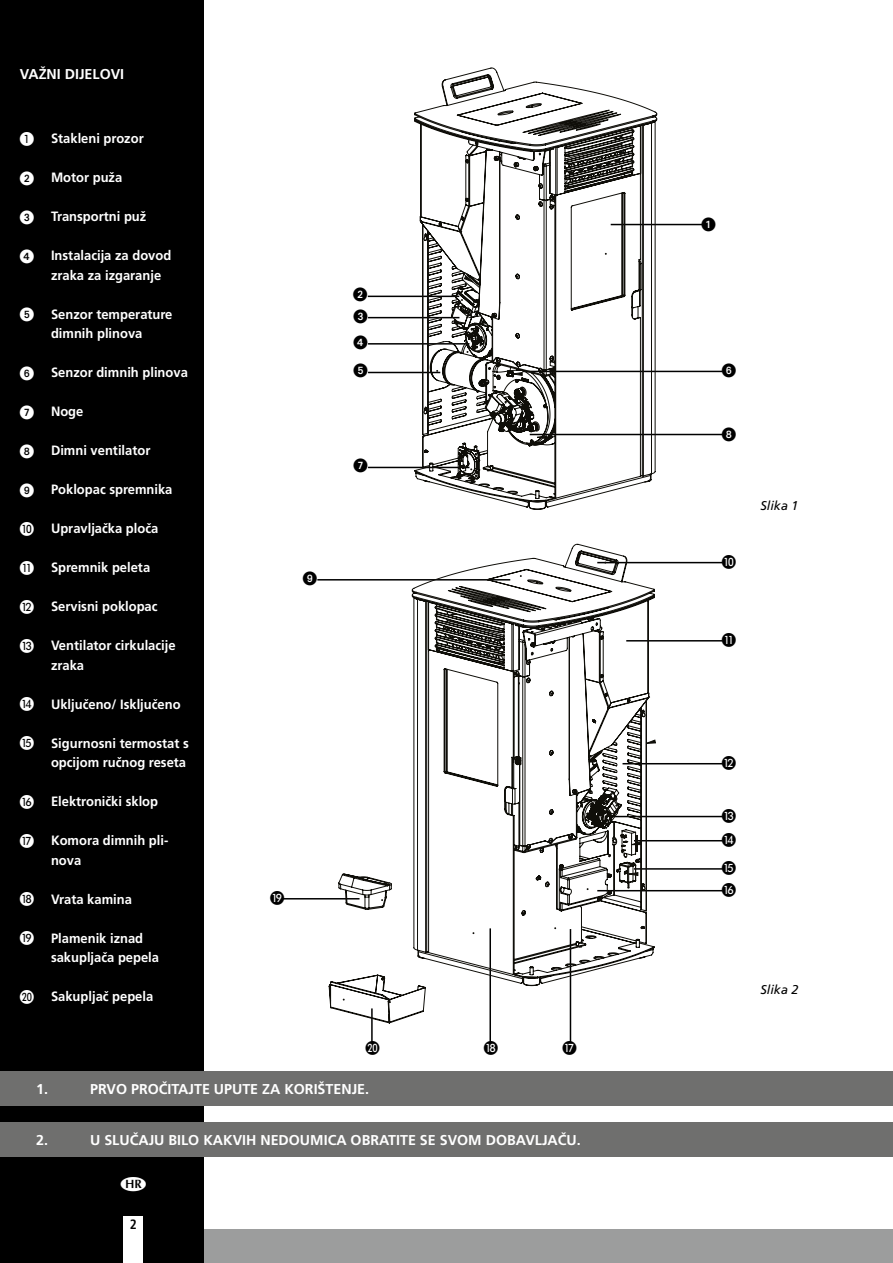
<style>
.page{position:relative;width:893px;height:1263px;background:#fff}
.page>*{position:absolute;margin:0;border:0;box-sizing:border-box;transform-origin:0 0}
.t1{font:700 14.25px "Frutiger CE";color:#fff}
.t2{font:14.25px/26.2px "European Pi One";color:#000}
.t3{font:14.25px "European Pi One";color:#fff}
.t4{font:700 13.5px/19.5px "Frutiger CE";color:#fff;scale:.96 1}
.t5{font:700 condensed 13.5px "Frutiger LT Std";color:#000}
.t6{font:italic 12.75px "Frutiger CE";color:#000}
</style>
<div class="page">
<div style="left:0;top:1229px;width:893px;height:34px;background:#9c9d9d"></div>
<div style="left:0;top:0;width:204px;height:1263px;background:#000"></div>
<div style="left:123px;top:1216px;width:20px;height:47px;background:#fff"></div>
<div style="left:0;top:1123px;width:893px;height:34px;background:#6f6f6e"></div>
<hr style="left:611px;top:224px;width:91px;height:1px;background:#000">
<hr style="left:368px;top:296px;width:91px;height:1px;background:#000">
<hr style="left:368px;top:317px;width:91px;height:1px;background:#000">
<hr style="left:368px;top:343px;width:101px;height:2px;background:#000">
<hr style="left:368px;top:372px;width:72px;height:1px;background:#000">
<hr style="left:522px;top:371px;width:201px;height:1px;background:#000">
<hr style="left:368px;top:467px;width:101px;height:1px;background:#000">
<hr style="left:530px;top:434px;width:193px;height:1px;background:#000">
<hr style="left:597px;top:562px;width:126px;height:1px;background:#000">
<hr style="left:317px;top:579px;width:193px;height:1px;background:#000">
<hr style="left:626px;top:640px;width:97px;height:1px;background:#000">
<hr style="left:622px;top:763px;width:101px;height:1px;background:#000">
<hr style="left:609px;top:816px;width:114px;height:1px;background:#000">
<hr style="left:634px;top:840px;width:89px;height:1px;background:#000">
<hr style="left:634px;top:868px;width:89px;height:2px;background:#000">
<hr style="left:597px;top:890px;width:126px;height:1px;background:#000">
<hr style="left:570px;top:929px;width:1px;height:113px;background:#000">
<hr style="left:489px;top:928px;width:2px;height:114px;background:#000">
<hr style="left:283px;top:898px;width:77px;height:1px;background:#000">
<hr style="left:371px;top:1008px;width:2px;height:34px;background:#000">
<svg style="left:414px;top:67px;width:243px;height:443px"></svg>
<svg style="left:328px;top:543px;width:327px;height:481px"></svg>
<div style="left:0;top:1071px;width:893px;height:35px;background:#6f6f6e"></div>
<p class="t1" style="left:20px;top:65px;width:106px">VAŽNI DIJELOVI</p>
<p class="t3" style="left:20px;top:131px;width:16px">A</p>
<p class="t3" style="left:20px;top:170px;width:16px">2</p>
<p class="t3" style="left:20px;top:209px;width:16px">3</p>
<p class="t3" style="left:20px;top:248px;width:16px">4</p>
<p class="t3" style="left:20px;top:307px;width:16px">5</p>
<p class="t3" style="left:20px;top:365px;width:16px">6</p>
<p class="t3" style="left:20px;top:404px;width:16px">7</p>
<p class="t3" style="left:20px;top:443px;width:16px">8</p>
<p class="t3" style="left:20px;top:482px;width:16px">9</p>
<p class="t3" style="left:20px;top:521px;width:16px">J</p>
<p class="t3" style="left:20px;top:560px;width:16px">K</p>
<p class="t3" style="left:20px;top:599px;width:16px">L</p>
<p class="t3" style="left:20px;top:638px;width:16px">M</p>
<p class="t3" style="left:20px;top:697px;width:16px">N</p>
<p class="t3" style="left:20px;top:736px;width:16px">O</p>
<p class="t3" style="left:20px;top:794px;width:16px">P</p>
<p class="t3" style="left:20px;top:833px;width:16px">Q</p>
<p class="t3" style="left:20px;top:892px;width:16px">R</p>
<p class="t3" style="left:20px;top:931px;width:16px">S</p>
<p class="t3" style="left:20px;top:989px;width:16px">T</p>
<p class="t4" style="left:51px;top:129px;width:98px">Stakleni prozor</p>
<p class="t4" style="left:51px;top:168px;width:76px">Motor puža</p>
<p class="t4" style="left:51px;top:207px;width:101px">Transportni puž</p>
<p class="t4" style="left:51px;top:246px;width:127px">Instalacija za dovod zraka za izgaranje</p>
<p class="t4" style="left:51px;top:304px;width:128px">Senzor temperature dimnih plinova</p>
<p class="t4" style="left:51px;top:363px;width:144px">Senzor dimnih plinova</p>
<p class="t4" style="left:51px;top:402px;width:35px">Noge</p>
<p class="t4" style="left:51px;top:441px;width:105px">Dimni ventilator</p>
<p class="t4" style="left:51px;top:480px;width:128px">Poklopac spremnika</p>
<p class="t4" style="left:51px;top:519px;width:113px">Upravljačka ploča</p>
<p class="t4" style="left:51px;top:558px;width:105px">Spremnik peleta</p>
<p class="t4" style="left:51px;top:597px;width:113px">Servisni poklopac</p>
<p class="t4" style="left:51px;top:636px;width:131px">Ventilator cirkulacije zraka</p>
<p class="t4" style="left:51px;top:694px;width:137px">Uključeno/ Isključeno</p>
<p class="t4" style="left:51px;top:733px;width:145px">Sigurnosni termostat s opcijom ručnog reseta</p>
<p class="t4" style="left:51px;top:792px;width:113px">Elektronički sklop</p>
<p class="t4" style="left:51px;top:831px;width:124px">Komora dimnih pli&shy;nova</p>
<p class="t4" style="left:51px;top:889px;width:86px">Vrata kamina</p>
<p class="t4" style="left:51px;top:928px;width:114px">Plamenik iznad sakupljača pepela</p>
<p class="t4" style="left:51px;top:987px;width:108px">Sakupljač pepela</p>
<p class="t2" style="left:303px;top:565px;width:16px">9</p>
<p class="t2" style="left:353px;top:281px;width:16px">2</p>
<p class="t2" style="left:701px;top:210px;width:16px">1</p>
<p class="t2" style="left:353px;top:302px;width:16px">3<br>4</p>
<p class="t2" style="left:353px;top:357px;width:16px">5</p>
<p class="t2" style="left:722px;top:357px;width:16px">6</p>
<p class="t2" style="left:353px;top:452px;width:16px">7</p>
<p class="t2" style="left:722px;top:420px;width:16px">8</p>
<p class="t2" style="left:722px;top:548px;width:16px">J</p>
<p class="t2" style="left:722px;top:627px;width:16px">K</p>
<p class="t2" style="left:270px;top:885px;width:16px">S</p>
<p class="t2" style="left:722px;top:749px;width:16px">L</p>
<p class="t2" style="left:722px;top:803px;width:16px;line-height:24.2px">M<br>N</p>
<p class="t2" style="left:722px;top:857px;width:16px;line-height:21.8px">O<br>P</p>
<p class="t2" style="left:366px;top:1035px;width:16px">T</p>
<p class="t2" style="left:484px;top:1035px;width:16px">R</p>
<p class="t2" style="left:563px;top:1035px;width:16px">Q</p>
<p class="t1" style="left:36px;top:1080px;width:13px">1.</p>
<p class="t1" style="left:90px;top:1080px;width:280px">PRVO PROČITAJTE UPUTE ZA KORIŠTENJE.</p>
<p class="t1" style="left:36px;top:1131px;width:13px">2.</p>
<p class="t1" style="left:90px;top:1131px;width:492px">U SLUČAJU BILO KAKVIH NEDOUMICA OBRATITE SE SVOM DOBAVLJAČU.</p>
<p class="t6" style="left:760px;top:498px;width:40px">Slika 1</p>
<p class="t6" style="left:760px;top:982px;width:40px">Slika 2</p>
<p class="t5" style="left:130px;top:1216px;width:9px">2</p>
</div>
